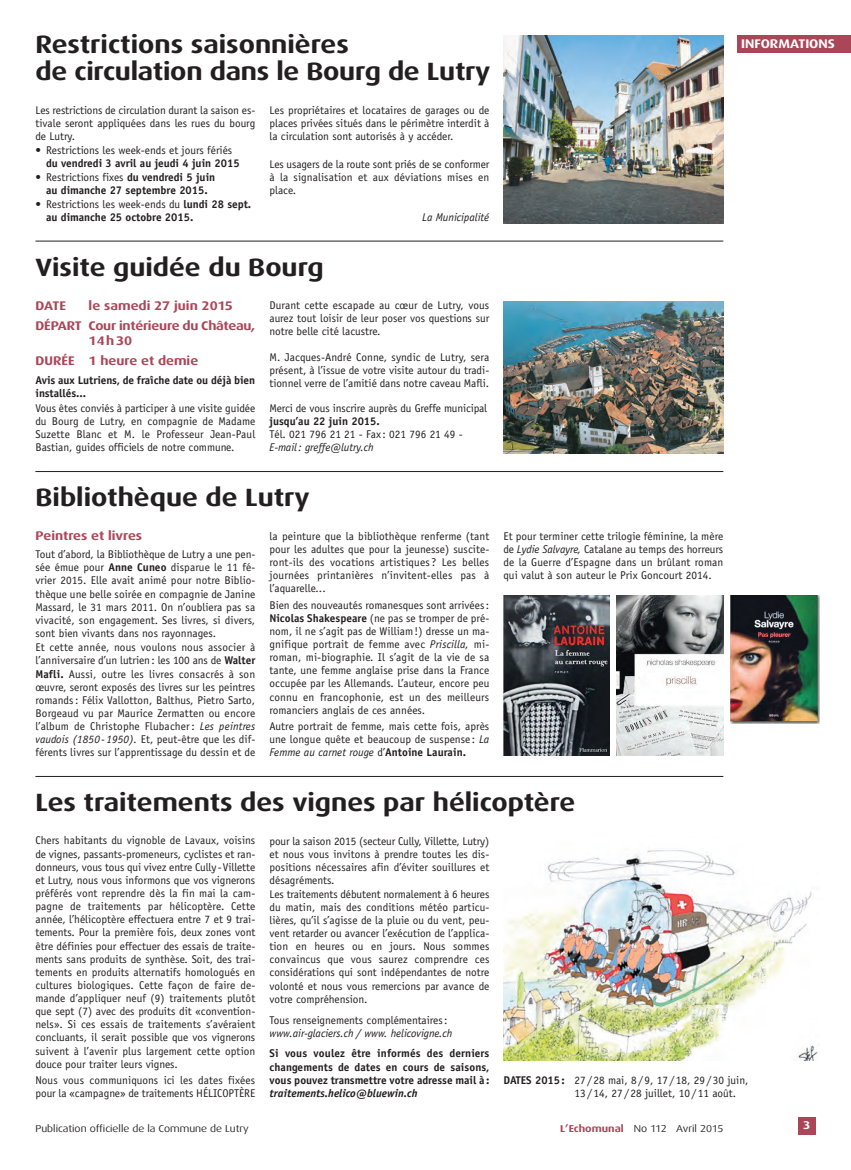
<style>
.page{position:relative;width:851px;height:1170px;background:#fff}
.page>*{position:absolute;margin:0;border:0;box-sizing:border-box;transform-origin:0 0}
.t1{font:700 25px/27.5px "Dax Wide";color:#231f20}
.t2{font:700 12.5px/20.1px "Dax Wide";letter-spacing:-.005em;color:#ab4658}
.t3{font:700 12.5px "Dax Wide";color:#fff}
.t4{font:11.25px/13.1px "Officina Sans";color:#231f20;text-align:justify}
.t5{font:700 11.25px/13.1px "Officina Sans";color:#231f20}
.t6{font:italic 11.25px "Officina Sans";color:#231f20}
.t7{font:italic 700 11.25px "Officina Sans";color:#231f20}
.t8{font:700 11.25px "Dax Wide";color:#fff}
.t9{font:10px "Dax Wide";color:#231f20}
.s1{font-weight:400}
.s2{font-weight:700}
.s3{font-style:italic}
.s4{font-weight:700;color:#ab4658}
</style>
<div class="page">
<div style="left:737px;top:35px;width:113px;height:18px;background:#ab4658"></div>
<div style="left:797px;top:1116px;width:18px;height:18px;background:#ab4658"></div>
<hr style="left:35px;top:776px;width:688px;height:1px;background:#231f20">
<hr style="left:35px;top:241px;width:688px;height:1px;background:#231f20">
<hr style="left:35px;top:471px;width:688px;height:1px;background:#231f20">
<img style="left:730px;top:595px;width:89px;height:128px">
<img style="left:617px;top:595px;width:106px;height:160px">
<img style="left:503px;top:595px;width:106px;height:160px">
<img style="left:503px;top:850px;width:315px;height:209px">
<img style="left:503px;top:35px;width:220px;height:188px">
<img style="left:503px;top:301px;width:220px;height:153px">
<h1 class="t1" style="left:35px;top:30px;width:456px">Restrictions saisonnières<br>de circulation dans le Bourg de Lutry</h1>
<p class="t4" style="left:35px;top:105px;width:221px">Les restrictions de circulation durant la saison es&shy;tivale seront appliquées dans les rues du bourg de Lutry.</p>
<p class="t4" style="left:35px;top:145px;width:198px">• Restrictions les week-ends et jours fériés</p>
<p class="t5" style="left:46px;top:158px;width:195px">du vendredi 3 avril au jeudi 4 juin 2015</p>
<p class="t5" style="left:35px;top:171px;width:181px;text-align:center"><span class="s1">• Restrictions fixes</span> du vendredi 5 juin au dimanche 27 septembre 2015.</p>
<p class="t5" style="left:46px;top:198px;width:207px;text-indent:-11px"><span class="s1">• Restrictions les week-ends du</span> lundi 28 sept. au dimanche 25 octobre 2015.</p>
<p class="t4" style="left:269px;top:105px;width:221px">Les propriétaires et locataires de garages ou de places privées situés dans le périmètre interdit à la circulation sont autorisés à y accéder.</p>
<p class="t4" style="left:269px;top:158px;width:221px">Les usagers de la route sont priés de se conformer à la signalisation et aux déviations mises en place.</p>
<p class="t6" style="left:422px;top:213px;width:69px">La Municipalité</p>
<h1 class="t1" style="left:35px;top:253px;width:290px">Visite guidée du Bourg</h1>
<p class="t2" style="left:35px;top:295px;width:32px">DATE</p>
<p class="t2" style="left:35px;top:295px;width:221px;text-indent:53px">le samedi 27 juin 2015<br>DÉPART Cour intérieure du Château,</p>
<p class="t2" style="left:35px;top:330px;width:164px;text-indent:53px">14h30<br>DURÉE 1 heure et demie</p>
<p class="t5" style="left:35px;top:374px;width:221px">Avis aux Lutriens, de fraîche date ou déjà bien installés...</p>
<p class="t4" style="left:35px;top:402px;width:221px">Vous êtes conviés à participer à une visite guidée du Bourg de Lutry, en compagnie de Madame Suzette Blanc et M. le Professeur Jean-Paul Bastian, guides officiels de notre commune.</p>
<p class="t4" style="left:269px;top:299px;width:221px">Durant cette escapade au cœur de Lutry, vous aurez tout loisir de leur poser vos questions sur notre belle cité lacustre.</p>
<p class="t4" style="left:269px;top:351px;width:221px">M. Jacques-André Conne, syndic de Lutry, sera présent, à l’issue de votre visite autour du tradi&shy;tionnel verre de l’amitié dans notre caveau Mafli.</p>
<p class="t4" style="left:269px;top:402px;width:219px">Merci de vous inscrire auprès du Greffe municipal</p>
<p class="t5" style="left:269px;top:415px;width:112px">jusqu’au 22 juin 2015.</p>
<p class="t4" style="left:269px;top:429px;width:195px">Tél. 021 796 21 21 - Fax: 021 796 21 49 -</p>
<p class="t6" style="left:269px;top:443px;width:106px">E-mail: greffe@lutry.ch</p>
<h1 class="t1" style="left:35px;top:484px;width:275px">Bibliothèque de Lutry</h1>
<p class="t2" style="left:35px;top:526px;width:108px">Peintres et livres</p>
<p class="t4" style="left:35px;top:548px;width:221px">Tout d’abord, la Bibliothèque de Lutry a une pen&shy;sée émue pour <span class="s2">Anne Cuneo</span> disparue le 11 fé&shy;vrier 2015. Elle avait animé pour notre Biblio&shy;thèque une belle soirée en compagnie de Janine Massard, le 31 mars 2011. On n’oubliera pas sa vivacité, son engagement. Ses livres, si divers, sont bien vivants dans nos rayonnages.</p>
<p class="t4" style="left:35px;top:641px;width:221px">Et cette année, nous voulons nous associer à l’anniversaire d’un lutrien: les 100 ans de <span class="s2">Walter Mafli.</span> Aussi, outre les livres consacrés à son œuvre, seront exposés des livres sur les peintres romands: Félix Vallotton, Balthus, Pietro Sarto, Borgeaud vu par Maurice Zermatten ou encore l’album de Christophe Flubacher: <span class="s3">Les peintres vaudois (1850-1950).</span> Et, peut-être que les dif&shy;férents livres sur l’apprentissage du dessin et de</p>
<p class="t4" style="left:269px;top:530px;width:221px">la peinture que la bibliothèque renferme (tant pour les adultes que pour la jeunesse) suscite&shy;ront-ils des vocations artistiques? Les belles journées printanières n’invitent-elles pas à l’aquarelle...</p>
<p class="t4" style="left:269px;top:599px;width:221px">Bien des nouveautés romanesques sont arrivées:<br><span class="s2">Nicolas Shakespeare</span> (ne pas se tromper de pré&shy;nom, il ne s’agit pas de William!) dresse un ma&shy;gnifique portrait de femme avec <span class="s3">Priscilla,</span> mi&shy;roman, mi-biographie. Il s’agit de la vie de sa tante, une femme anglaise prise dans la France occupée par les Allemands. L’auteur, encore peu connu en francophonie, est un des meilleurs romanciers anglais de ces années.</p>
<p class="t4" style="left:269px;top:720px;width:221px">Autre portrait de femme, mais cette fois, après une longue quête et beaucoup de suspense: <span class="s3">La Femme au carnet rouge</span> d’<span class="s2">Antoine Laurain.</span></p>
<p class="t4" style="left:503px;top:530px;width:221px">Et pour terminer cette trilogie féminine, la mère de <span class="s3">Lydie Salvayre,</span> Catalane au temps des horreurs de la Guerre d’Espagne dans un brûlant roman qui valut à son auteur le Prix Goncourt 2014.</p>
<p class="t3" style="left:741px;top:37px;width:95px">INFORMATIONS</p>
<h1 class="t1" style="left:35px;top:789px;width:541px">Les traitements des vignes par hélicoptère</h1>
<p class="t4" style="left:35px;top:834px;width:221px">Chers habitants du vignoble de Lavaux, voisins de vignes, passants-promeneurs, cyclistes et ran&shy;donneurs, vous tous qui vivez entre Cully-Villette et Lutry, nous vous informons que vos vignerons préférés vont reprendre dès la fin mai la cam&shy;pagne de traitements par hélicoptère. Cette année, l’hélicoptère effectuera entre 7 et 9 trai&shy;tements. Pour la première fois, deux zones vont être définies pour effectuer des essais de traite&shy;ments sans produits de synthèse. Soit, des trai&shy;tements en produits alternatifs homologués en cultures biologiques. Cette façon de faire de&shy;mande d’appliquer neuf (9) traitements plutôt que sept (7) avec des produits dit «convention&shy;nels». Si ces essais de traitements s’avéraient concluants, il serait possible que vos vignerons suivent à l’avenir plus largement cette option douce pour traiter leurs vignes.</p>
<p class="t4" style="left:35px;top:1074px;width:221px">Nous vous communiquons ici les dates fixées pour la «campagne» de traitements HÉLICOPTÈRE</p>
<p class="t4" style="left:269px;top:835px;width:221px;text-align:left">pour la saison 2015 (secteur Cully, Villette, Lutry) et nous vous invitons à prendre toutes les dis - positions nécessaires afin d’éviter souillures et désagréments.<br>Les traitements débutent normalement à 6 heures du matin, mais des conditions météo particu&shy;lières, qu’il s’agisse de la pluie ou du vent, peu&shy;vent retarder ou avancer l’exécution de l’applica&shy;tion en heures ou en jours. Nous sommes convaincus que vous saurez comprendre ces considérations qui sont indépendantes de notre volonté et nous vous remercions par avance de votre compréhension.</p>
<p class="t4" style="left:269px;top:1013px;width:179px">Tous renseignements complémentaires:</p>
<p class="t6" style="left:269px;top:1028px;width:184px">www.air-glaciers.ch / www. helicovigne.ch</p>
<p class="t5" style="left:269px;top:1047px;width:221px;text-align:justify">Si vous voulez être informés des derniers changements de dates en cours de saisons, vous pouvez transmettre votre adresse mail à:</p>
<p class="t7" style="left:269px;top:1088px;width:149px">traitements.helico@bluewin.ch</p>
<p class="t4" style="left:574px;top:1074px;width:175px;text-indent:-71px"><span class="s2">DATES 2015:</span> 27/28 mai, 8/9, 17/18, 29/30 juin,<br>13/14, 27/28 juillet, 10/11 août.</p>
<p class="t9" style="left:35px;top:1122px;width:215px">Publication officielle de la Commune de Lutry</p>
<p class="t9" style="left:560px;top:1122px;width:164px"><span class="s4">L’Echomunal</span> No 112 Avril 2015</p>
<p class="t8" style="left:802px;top:1118px;width:9px">3</p>
</div>
